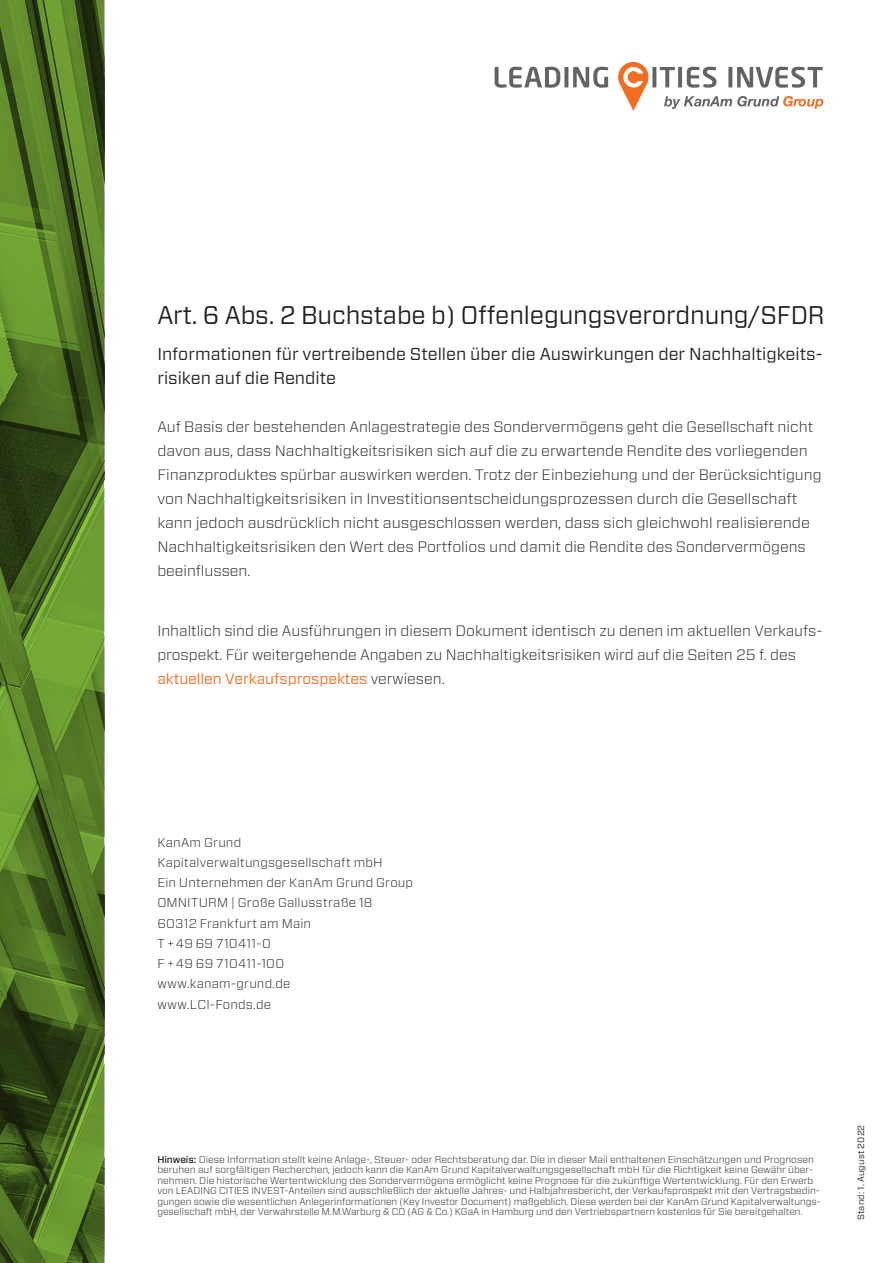
<style>
.page{position:relative;width:893px;height:1263px;background:#fff}
.page>*{position:absolute;margin:0;border:0;box-sizing:border-box;transform-origin:0 0}
.t1{font:25.5px "Forza";letter-spacing:-.005em;color:#231f20}
.t2{font:17.25px/24px "Forza";color:#231f20}
.Copy_8_5_13_5_light{font:300 15px/24px "Forza";color:#231f20}
.Copy_8_5_13_5_light-2{font:300 12.75px "Forza";letter-spacing:.01em;color:#231f20}
.t3{font:300 9.75px/10.5px "Forza";color:#231f20}
.Bildunterschrift{font:9px "Forza";letter-spacing:.02em;color:#231f20}
.s1{font-weight:400;color:#f36e21}
.s2{font-weight:500}
</style>
<div class="page">
<svg style="left:0;top:0;width:104px;height:1263px;background:#4f7224"></svg>
<svg style="left:495px;top:67px;width:65px;height:21px"></svg>
<svg style="left:564px;top:67px;width:4px;height:20px"></svg>
<svg style="left:573px;top:67px;width:35px;height:21px"></svg>
<svg style="left:618px;top:62px;width:30px;height:49px"></svg>
<svg style="left:652px;top:67px;width:4px;height:20px"></svg>
<svg style="left:660px;top:67px;width:15px;height:20px"></svg>
<svg style="left:678px;top:67px;width:4px;height:20px"></svg>
<svg style="left:687px;top:67px;width:29px;height:21px"></svg>
<svg style="left:728px;top:67px;width:4px;height:20px"></svg>
<svg style="left:737px;top:67px;width:86px;height:21px"></svg>
<svg style="left:664px;top:96px;width:159px;height:13px"></svg>
<p class="t1" style="left:157px;top:297px;width:669px">Art. 6 Abs. 2 Buchstabe b) Offenlegungsverordnung/SFDR</p>
<p class="t2" style="left:157px;top:341px;width:667px">Informationen für vertreibende Stellen über die Auswirkungen der Nachhaltigkeits&shy;risiken auf die Rendite</p>
<p class="Copy_8_5_13_5_light" style="left:157px;top:414px;width:666px">Auf Basis der bestehenden Anlagestrategie des Sondervermögens geht die Gesellschaft nicht davon aus, dass Nachhaltigkeitsrisiken sich auf die zu erwartende Rendite des vorliegenden Finanzproduktes spürbar auswirken werden. Trotz der Einbeziehung und der Berücksichtigung von Nachhaltigkeitsrisiken in Investitionsentscheidungsprozessen durch die Gesellschaft kann jedoch ausdrücklich nicht ausgeschlossen werden, dass sich gleichwohl realisierende Nachhaltigkeitsrisiken den Wert des Portfolios und damit die Rendite des Sondervermögens beeinflussen.</p>
<p class="Copy_8_5_13_5_light" style="left:157px;top:619px;width:667px">Inhaltlich sind die Ausführungen in diesem Dokument identisch zu denen im aktuellen Verkaufs&shy;prospekt. Für weitergehende Angaben zu Nachhaltigkeitsrisiken wird auf die Seiten 25 f. des <span class="s1">aktuellen Verkaufsprospektes</span> verwiesen.</p>
<p class="Copy_8_5_13_5_light-2" style="left:157px;top:833px;width:85px">KanAm Grund</p>
<p class="Copy_8_5_13_5_light-2" style="left:157px;top:854px;width:227px">Kapitalverwaltungsgesellschaft mbH</p>
<p class="Copy_8_5_13_5_light-2" style="left:157px;top:874px;width:257px">Ein Unternehmen der KanAm Grund Group</p>
<p class="Copy_8_5_13_5_light-2" style="left:157px;top:894px;width:217px">OMNITURM | Große Gallusstraße 18</p>
<p class="Copy_8_5_13_5_light-2" style="left:157px;top:914px;width:155px">60312 Frankfurt am Main</p>
<p class="Copy_8_5_13_5_light-2" style="left:157px;top:935px;width:115px">T + 49 69 710411-0</p>
<p class="Copy_8_5_13_5_light-2" style="left:157px;top:955px;width:128px">F + 49 69 710411-100</p>
<p class="Copy_8_5_13_5_light-2" style="left:157px;top:975px;width:135px">www.kanam-grund.de</p>
<p class="Copy_8_5_13_5_light-2" style="left:157px;top:995px;width:115px">www.LCI-Fonds.de</p>
<p class="t3" style="left:157px;top:1154px;width:665px"><span class="s2">Hinweis:</span> Diese Information stellt keine Anlage-, Steuer- oder Rechtsberatung dar. Die in dieser Mail enthaltenen Einschätzungen und Prognosen beruhen auf sorgfältigen Recherchen, jedoch kann die KanAm Grund Kapitalverwaltungsgesellschaft mbH für die Richtigkeit keine Gewähr über&shy;nehmen. Die historische Wertentwicklung des Sondervermögens ermöglicht keine Prognose für die zukünftige Wertentwicklung. Für den Erwerb von LEADING CITIES INVEST-Anteilen sind ausschließlich der aktuelle Jahres- und Halbjahresbericht, der Verkaufsprospekt mit den Vertragsbedin&shy;gungen sowie die wesentlichen Anlegerinformationen (Key Investor Document) maßgeblich. Diese werden bei der KanAm Grund Kapitalverwaltungs&shy;gesellschaft mbH, der Verwahrstelle M.M.Warburg &amp; CO (AG &amp; Co.) KGaA in Hamburg und den Vertriebspartnern kostenlos für Sie bereitgehalten.</p>
<p class="Bildunterschrift" style="left:855px;top:1220px;width:97px;rotate:-90deg">Stand: 1. August 2022</p>
</div>
